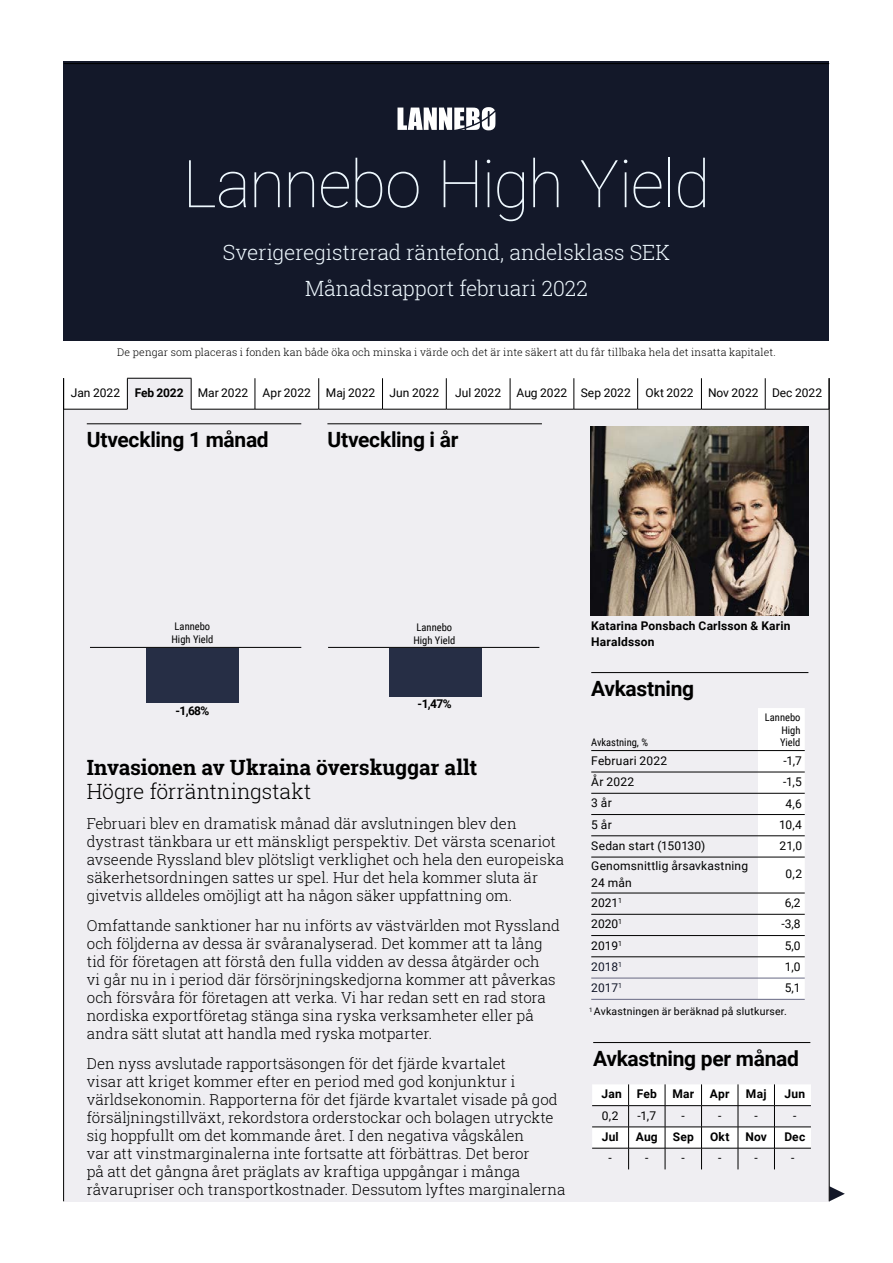
<style>
.page{position:relative;width:893px;height:1263px;background:#fff}
.page>*{position:absolute;margin:0;border:0;box-sizing:border-box;transform-origin:0 0}
.t1{font:100 66px "Roboto";letter-spacing:-.025em;color:#eef8fe}
.t2{font:300 21px/36px "Roboto Slab";letter-spacing:-.01em;color:#eef8fe;text-align:center}
.t3{font:700 21px "Roboto";letter-spacing:-.015em;color:#000}
.t4{font:700 21px "Roboto Slab";letter-spacing:-.005em;color:#000}
.t5{font:300 21px "Roboto Slab";letter-spacing:-.005em;color:#000}
.t6{font:300 15px/18px "Roboto Slab";color:#000}
.t7{font:12px/21.1px "Roboto";letter-spacing:.01em;color:#000}
.t8{font:700 12px/16.5px "Roboto";letter-spacing:.02em;color:#000}
.t9{font:12px "Roboto";color:#131829}
.t10{font:300 10.5px "Roboto Slab";letter-spacing:.015em;color:#000}
.t11{font:10.5px/12.6px "Roboto Condensed";color:#000;text-align:center}
.t12{font:10.5px "Roboto";letter-spacing:.02em;color:#000}
.s1{font-weight:700}
</style>
<div class="page">
<div style="left:64px;top:409px;width:765px;height:792px;background:#efeef2"></div>
<svg style="left:830px;top:1186px;width:15px;height:15px"></svg>
<hr style="left:63px;top:378px;width:1px;height:823px;background:#000">
<hr style="left:829px;top:378px;width:1px;height:823px;background:#000">
<div style="left:146px;top:648px;width:93px;height:55px;background:#293249"></div>
<hr style="left:87px;top:423px;width:214px;height:1px;background:#000">
<hr style="left:327px;top:423px;width:215px;height:1px;background:#000">
<img style="left:591px;top:426px;width:217px;height:189px">
<div style="left:758px;top:708px;width:47px;height:290px;background:#fff"></div>
<hr style="left:591px;top:750px;width:167px;height:1px;background:#000">
<hr style="left:758px;top:750px;width:47px;height:1px;background:#000">
<hr style="left:591px;top:772px;width:167px;height:1px;background:#000">
<hr style="left:758px;top:772px;width:47px;height:1px;background:#000">
<hr style="left:591px;top:793px;width:167px;height:1px;background:#000">
<hr style="left:758px;top:793px;width:47px;height:1px;background:#000">
<hr style="left:591px;top:814px;width:167px;height:1px;background:#000">
<hr style="left:758px;top:814px;width:47px;height:1px;background:#000">
<hr style="left:591px;top:835px;width:167px;height:1px;background:#000">
<hr style="left:758px;top:835px;width:47px;height:1px;background:#000">
<hr style="left:591px;top:857px;width:167px;height:1px;background:#000">
<hr style="left:758px;top:857px;width:47px;height:1px;background:#000">
<hr style="left:591px;top:893px;width:167px;height:1px;background:#000">
<hr style="left:758px;top:893px;width:47px;height:1px;background:#000">
<hr style="left:591px;top:914px;width:167px;height:1px;background:#000">
<hr style="left:758px;top:914px;width:47px;height:1px;background:#000">
<hr style="left:591px;top:935px;width:167px;height:1px;background:#000">
<hr style="left:758px;top:935px;width:47px;height:1px;background:#000">
<hr style="left:591px;top:956px;width:167px;height:1px;background:#000">
<hr style="left:758px;top:956px;width:47px;height:1px;background:#000">
<hr style="left:591px;top:978px;width:167px;height:1px;background:#676983">
<hr style="left:591px;top:999px;width:167px;height:1px;background:#676983">
<hr style="left:758px;top:978px;width:47px;height:1px;background:#676983">
<hr style="left:758px;top:999px;width:47px;height:1px;background:#676983">
<hr style="left:90px;top:647px;width:211px;height:1px;background:#000">
<hr style="left:328px;top:647px;width:211px;height:1px;background:#000">
<svg style="left:592px;top:1084px;width:219px;height:85px"></svg>
<hr style="left:593px;top:1042px;width:217px;height:1px;background:#000">
<div style="left:389px;top:648px;width:92px;height:48px;background:#293249"></div>
<hr style="left:591px;top:672px;width:217px;height:1px;background:#000">
<div style="left:127px;top:378px;width:64px;height:31px;background:#efeef2"></div>
<hr style="left:127px;top:378px;width:64px;height:1px;background:#000">
<hr style="left:63px;top:409px;width:65px;height:1px;background:#000">
<hr style="left:191px;top:409px;width:64px;height:1px;background:#000">
<hr style="left:255px;top:409px;width:64px;height:1px;background:#000">
<hr style="left:319px;top:409px;width:63px;height:1px;background:#000">
<hr style="left:382px;top:409px;width:64px;height:1px;background:#000">
<hr style="left:446px;top:409px;width:64px;height:1px;background:#000">
<hr style="left:510px;top:409px;width:64px;height:1px;background:#000">
<hr style="left:574px;top:409px;width:64px;height:1px;background:#000">
<hr style="left:638px;top:409px;width:63px;height:1px;background:#000">
<hr style="left:701px;top:409px;width:64px;height:1px;background:#000">
<hr style="left:765px;top:409px;width:64px;height:1px;background:#000">
<hr style="left:127px;top:378px;width:1px;height:31px;background:#000">
<hr style="left:191px;top:378px;width:1px;height:31px;background:#000">
<hr style="left:255px;top:378px;width:1px;height:31px;background:#000">
<hr style="left:318px;top:378px;width:1px;height:31px;background:#000">
<hr style="left:382px;top:378px;width:1px;height:31px;background:#000">
<hr style="left:446px;top:378px;width:1px;height:31px;background:#000">
<hr style="left:510px;top:378px;width:1px;height:31px;background:#000">
<hr style="left:574px;top:378px;width:1px;height:31px;background:#000">
<hr style="left:637px;top:378px;width:1px;height:31px;background:#000">
<hr style="left:701px;top:378px;width:1px;height:31px;background:#000">
<hr style="left:765px;top:378px;width:1px;height:31px;background:#000">
<div style="left:64px;top:61px;width:765px;height:279px;background:#131829"></div>
<hr style="left:64px;top:63px;width:765px;height:1px;background:#000">
<svg style="left:397px;top:107px;width:98px;height:23px"></svg>
<h1 class="t1" style="left:183px;top:137px;width:529px">Lannebo High Yield</h1>
<h2 class="t2" style="left:223px;top:234px;width:449px">Sverigeregistrerad räntefond, andelsklass SEK<br>Månadsrapport februari 2022</h2>
<p class="t10" style="left:117px;top:345px;width:660px">De pengar som placeras i fonden kan både öka och minska i värde och det är inte säkert att du får tillbaka hela det insatta kapitalet.</p>
<p class="t7" style="left:71px;top:382px;width:370px">Jan 2022 <span class="s1">Feb 2022</span> Mar 2022 Apr 2022 Maj 2022 Jun 2022</p>
<p class="t7" style="left:455px;top:382px;width:47px">Jul 2022</p>
<p class="t7" style="left:517px;top:382px;width:307px">Aug 2022 Sep 2022 Okt 2022 Nov 2022 Dec 2022</p>
<h2 class="t3" style="left:87px;top:425px;width:183px">Utveckling 1 månad</h2>
<h2 class="t3" style="left:327px;top:425px;width:133px">Utveckling i år</h2>
<p class="t11" style="left:171px;top:620px;width:43px">Lannebo<br>High Yield</p>
<p class="t8" style="left:175px;top:702px;width:35px">-1,68%</p>
<p class="t11" style="left:413px;top:621px;width:43px">Lannebo<br>High Yield</p>
<p class="t8" style="left:418px;top:695px;width:36px">-1,47%</p>
<h2 class="t4" style="left:87px;top:753px;width:392px">Invasionen av Ukraina överskuggar allt</h2>
<h2 class="t5" style="left:87px;top:777px;width:226px">Högre förräntningstakt</h2>
<p class="t6" style="left:87px;top:814px;width:479px">Februari blev en dramatisk månad där avslutningen blev den dystrast tänkbara ur ett mänskligt perspektiv. Det värsta scenariot avseende Ryssland blev plötsligt verklighet och hela den europeiska säkerhetsordningen sattes ur spel. Hur det hela kommer sluta är givetvis alldeles omöjligt att ha någon säker uppfattning om.</p>
<p class="t6" style="left:87px;top:916px;width:475px">Omfattande sanktioner har nu införts av västvärlden mot Ryssland och följderna av dessa är svåranalyserad. Det kommer att ta lång tid för företagen att förstå den fulla vidden av dessa åtgärder och<br>vi går nu in i period där försörjningskedjorna kommer att påverkas och försvåra för företagen att verka. Vi har redan sett en rad stora nordiska exportföretag stänga sina ryska verksamheter eller på andra sätt slutat att handla med ryska motparter.</p>
<p class="t6" style="left:87px;top:1054px;width:480px">Den nyss avslutade rapportsäsongen för det fjärde kvartalet<br>visar att kriget kommer efter en period med god konjunktur i världsekonomin. Rapporterna för det fjärde kvartalet visade på god försäljningstillväxt, rekordstora orderstockar och bolagen utryckte sig hoppfullt om det kommande året. I den negativa vågskålen<br>var att vinstmarginalerna inte fortsatte att förbättras. Det beror<br>på att det gångna året präglats av kraftiga uppgångar i många råvarupriser och transportkostnader. Dessutom lyftes marginalerna</p>
<p class="t8" style="left:591px;top:617px;width:201px">Katarina Ponsbach Carlsson &amp; Karin<br>Haraldsson</p>
<h2 class="t3" style="left:591px;top:674px;width:104px">Avkastning</h2>
<p class="t11" style="left:591px;top:736px;width:58px">Avkastning, %</p>
<p class="t7" style="left:591px;top:749px;width:158px">Februari 2022<br>År 2022<br>3 år<br>5 år<br>Sedan start (150130)<br>Genomsnittlig årsavkastning</p>
<p class="t7" style="left:591px;top:872px;width:42px;line-height:20.4px">24 mån<br>2021<sup>1</sup></p>
<p class="t11" style="left:780px;top:711px;width:22px;text-align:justify;text-indent:-15px">Lannebo High Yield</p>
<p class="t7" style="left:779px;top:750px;width:25px;text-align:center">-1,7 -1,5<br>4,6<br>10,4<br>21,0</p>
<p class="t7" style="left:786px;top:863px;width:18px">0,2</p>
<p class="t7" style="left:785px;top:892px;width:17px">6,2</p>
<p class="t7" style="left:591px;top:913px;width:32px">2020<sup>1</sup></p>
<p class="t7" style="left:781px;top:913px;width:21px">-3,8</p>
<p class="t7" style="left:591px;top:934px;width:32px">2019<sup>1</sup></p>
<p class="t7" style="left:785px;top:934px;width:17px">5,0</p>
<p class="t9" style="left:591px;top:958px;width:32px">2018<sup>1</sup></p>
<p class="t7" style="left:785px;top:955px;width:17px">1,0</p>
<p class="t9" style="left:591px;top:979px;width:32px">2017<sup>1</sup></p>
<p class="t7" style="left:785px;top:977px;width:17px">5,1</p>
<p class="t12" style="left:589px;top:1004px;width:199px"><sup>1</sup> Avkastningen är beräknad på slutkurser.</p>
<h2 class="t3" style="left:593px;top:1043px;width:207px">Avkastning per månad</h2>
<p class="t8" style="left:602px;top:1085px;width:57px">Jan Feb</p>
<p class="t8" style="left:672px;top:1085px;width:23px">Mar</p>
<p class="t8" style="left:710px;top:1085px;width:21px">Apr</p>
<p class="t8" style="left:746px;top:1085px;width:22px">Maj</p>
<p class="t8" style="left:784px;top:1085px;width:22px">Jun</p>
<p class="t7" style="left:602px;top:1104px;width:18px">0,2</p>
<p class="t7" style="left:638px;top:1104px;width:20px">-1,7</p>
<p class="t7" style="left:682px;top:1104px;width:5px">-</p>
<p class="t7" style="left:718px;top:1104px;width:5px">-</p>
<p class="t7" style="left:755px;top:1104px;width:5px">-</p>
<p class="t7" style="left:793px;top:1104px;width:5px">-</p>
<p class="t8" style="left:602px;top:1128px;width:19px">Jul</p>
<p class="t8" style="left:636px;top:1128px;width:59px">Aug Sep</p>
<p class="t8" style="left:710px;top:1128px;width:21px">Okt</p>
<p class="t8" style="left:745px;top:1128px;width:23px">Nov</p>
<p class="t8" style="left:784px;top:1128px;width:22px">Dec</p>
<p class="t7" style="left:609px;top:1147px;width:5px">-</p>
<p class="t7" style="left:645px;top:1147px;width:5px">-</p>
<p class="t7" style="left:682px;top:1147px;width:5px">-</p>
<p class="t7" style="left:718px;top:1147px;width:5px">-</p>
<p class="t7" style="left:755px;top:1147px;width:5px">-</p>
<p class="t7" style="left:791px;top:1147px;width:5px">-</p>
</div>
